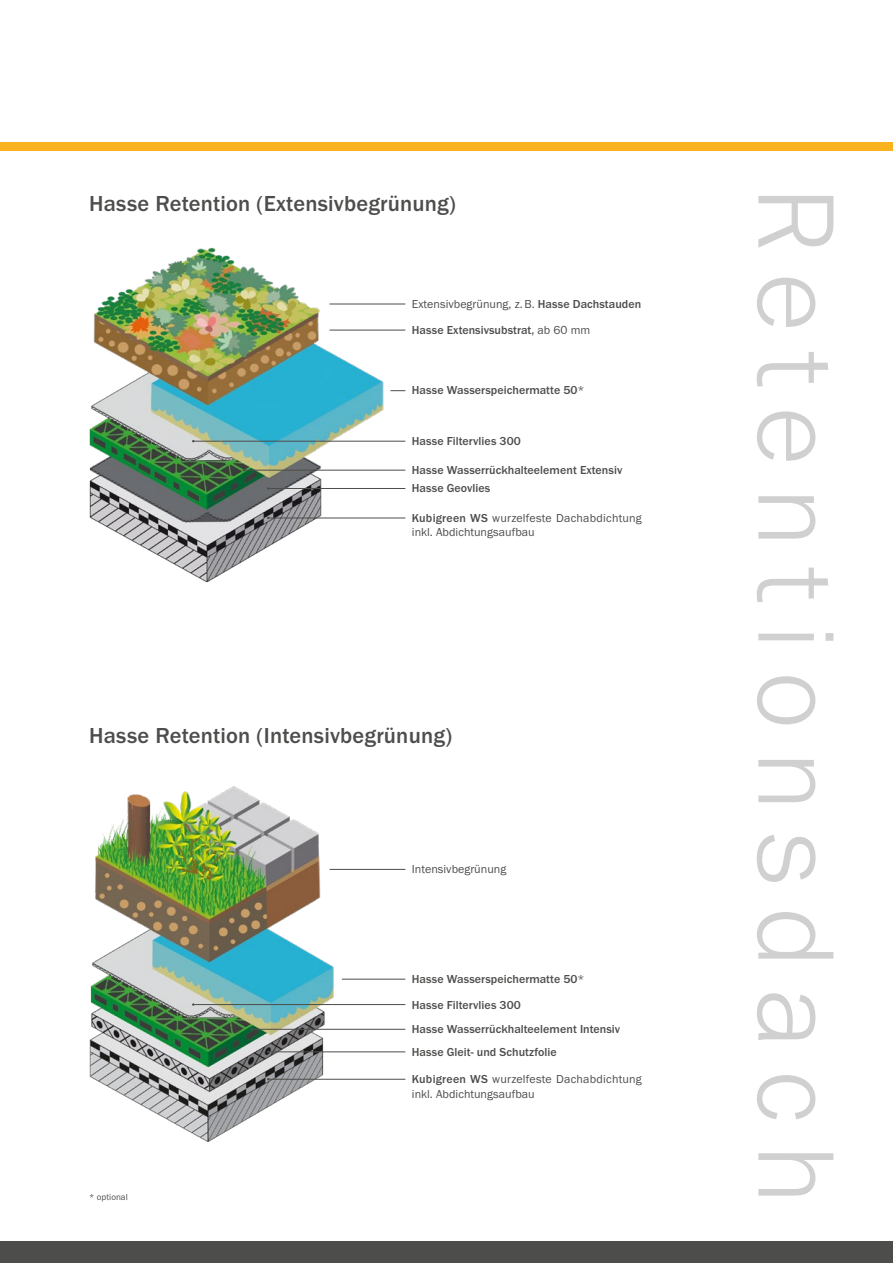
<style>
.page{position:relative;width:893px;height:1263px;background:#fff}
.page>*{position:absolute;margin:0;border:0;box-sizing:border-box;transform-origin:0 0}
.t1{font:300 112.5px "Franklin Gothic URW";letter-spacing:.2em;color:#d0d0d0}
.t2{font:500 22.5px "Franklin Gothic URW";letter-spacing:.01em;color:#4d4d4c}
.t3{font:500 12px "Franklin Gothic URW";letter-spacing:.005em;color:#4d4d4c}
.t4{font:12px/14.4px "Franklin Gothic URW Boo";letter-spacing:.005em;color:#4d4d4c}
.t5{font:9px "Franklin Gothic URW Boo";letter-spacing:.005em;color:#4d4d4c}
.s1{font-family:"Franklin Gothic URW";font-weight:500}
.s2{font-family:"Franklin Gothic URW Boo";font-weight:400}
</style>
<div class="page">
<div style="left:0;top:142px;width:893px;height:8px;background:#fab31e"></div>
<div style="left:0;top:1242px;width:893px;height:21px;background:#4d4d4c"></div>
<img style="left:89px;top:247px;width:301px;height:336px">
<img style="left:89px;top:786px;width:273px;height:356px">
<hr style="left:330px;top:330px;width:75px;height:1px;background:#4d4d4c">
<hr style="left:330px;top:304px;width:75px;height:1px;background:#4d4d4c">
<hr style="left:330px;top:869px;width:75px;height:1px;background:#4d4d4c">
<hr style="left:342px;top:979px;width:63px;height:1px;background:#4d4d4c">
<svg style="left:391px;top:390px;width:14px;height:1px"></svg>
<hr style="left:193px;top:441px;width:212px;height:1px;background:#4d4d4c">
<hr style="left:193px;top:1004px;width:212px;height:1px;background:#4d4d4c">
<hr style="left:243px;top:470px;width:162px;height:1px;background:#4d4d4c">
<hr style="left:251px;top:1029px;width:154px;height:1px;background:#4d4d4c">
<hr style="left:268px;top:488px;width:137px;height:1px;background:#4d4d4c">
<hr style="left:268px;top:1051px;width:137px;height:1px;background:#4d4d4c">
<hr style="left:268px;top:518px;width:137px;height:1px;background:#4d4d4c">
<hr style="left:268px;top:1079px;width:137px;height:1px;background:#4d4d4c">
<h2 class="t2" style="left:89px;top:189px;width:368px">Hasse Retention (Extensivbegrünung)</h2>
<h1 class="t1" style="left:866px;top:186px;width:1019px;rotate:90deg">Retentionsdach</h1>
<p class="t4" style="left:412px;top:296px;width:231px">Extensivbegrünung, z.B. <span class="s1">Hasse Dachstauden</span></p>
<p class="t3" style="left:412px;top:322px;width:180px">Hasse Extensivsubstrat, <span class="s2">ab 60 mm</span></p>
<p class="t3" style="left:412px;top:383px;width:174px">Hasse Wasserspeichermatte 50<span class="s2">*</span></p>
<p class="t3" style="left:412px;top:434px;width:110px">Hasse Filtervlies 300</p>
<p class="t3" style="left:412px;top:463px;width:212px">Hasse Wasserrückhalteelement Extensiv</p>
<p class="t3" style="left:412px;top:481px;width:80px">Hasse Geovlies</p>
<p class="t4" style="left:412px;top:511px;width:231px"><span class="s1">Kubigreen WS</span> wurzelfeste Dachabdichtung inkl. Abdichtungsaufbau</p>
<h2 class="t2" style="left:89px;top:722px;width:364px">Hasse Retention (Intensivbegrünung)</h2>
<p class="t4" style="left:412px;top:862px;width:96px">Intensivbegrünung</p>
<p class="t3" style="left:412px;top:971px;width:174px">Hasse Wasserspeichermatte 50<span class="s2">*</span></p>
<p class="t3" style="left:412px;top:997px;width:110px">Hasse Filtervlies 300</p>
<p class="t3" style="left:412px;top:1022px;width:210px">Hasse Wasserrückhalteelement Intensiv</p>
<p class="t3" style="left:412px;top:1044px;width:146px">Hasse Gleit- und Schutzfolie</p>
<p class="t4" style="left:412px;top:1072px;width:231px"><span class="s1">Kubigreen WS</span> wurzelfeste Dachabdichtung inkl. Abdichtungsaufbau</p>
<p class="t5" style="left:89px;top:1191px;width:40px">* optional</p>
</div>
